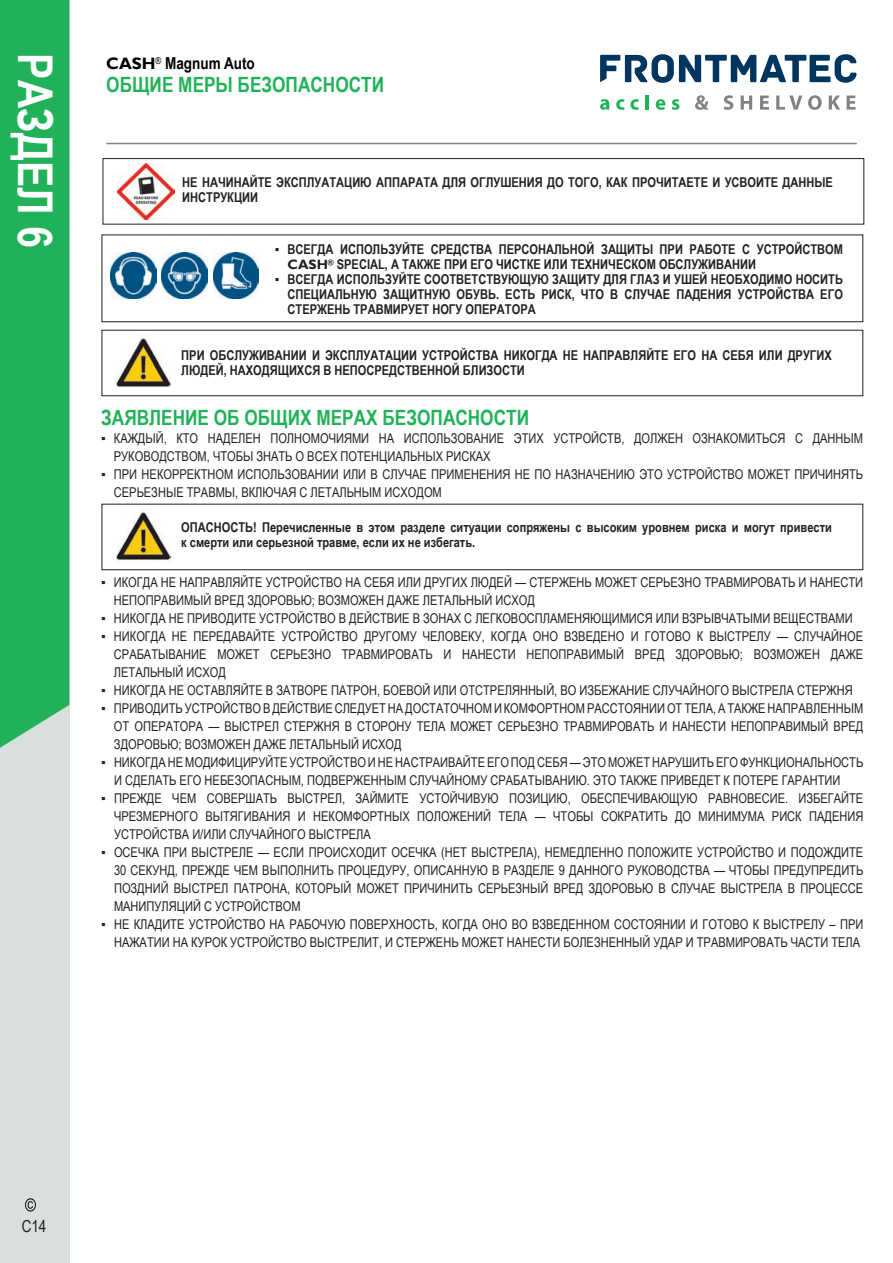
<style>
.page{position:relative;width:893px;height:1263px;background:#fff}
.page>*{position:absolute;margin:0;border:0;box-sizing:border-box;transform-origin:0 0}
.t1{font:700 48px "Arial Narrow";color:#fff}
.t2{font:700 21px "Arial Narrow";color:#21b259}
.t3{font:700 16.5px "Arial Narrow";color:#000}
.t4{font:16.5px "Arial Narrow";color:#231f20}
.t5{font:13.5px/18px "Arial Narrow";color:#231f20}
.t6{font:700 13.5px/15px "Arial Narrow";color:#231f20}
.s1{font-family:"Gill Sans"}
.s2{font-weight:400}
</style>
<div class="page">
<div style="left:0;top:0;width:70px;height:1263px;background:#d9dfdf"></div>
<div style="left:0;top:0;width:69px;height:748px;background:#21b259"></div>
<hr style="left:106px;top:143px;width:751px;height:1px;background:#808285">
<svg style="left:600px;top:54px;width:257px;height:29px"></svg>
<svg style="left:600px;top:99px;width:9px;height:11px"></svg>
<svg style="left:616px;top:99px;width:8px;height:11px"></svg>
<svg style="left:630px;top:99px;width:9px;height:11px"></svg>
<hr style="left:645px;top:95px;width:4px;height:15px;background:#21b259">
<svg style="left:656px;top:99px;width:9px;height:11px"></svg>
<svg style="left:672px;top:99px;width:7px;height:11px"></svg>
<svg style="left:695px;top:95px;width:13px;height:15px"></svg>
<svg style="left:724px;top:95px;width:9px;height:15px"></svg>
<svg style="left:741px;top:96px;width:11px;height:14px"></svg>
<svg style="left:760px;top:96px;width:9px;height:14px"></svg>
<svg style="left:776px;top:96px;width:26px;height:14px"></svg>
<svg style="left:808px;top:95px;width:14px;height:15px"></svg>
<svg style="left:829px;top:96px;width:11px;height:14px"></svg>
<svg style="left:847px;top:96px;width:9px;height:14px"></svg>
<svg style="left:25px;top:1198px;width:11px;height:13px"></svg>
<div style="left:102px;top:235px;width:761px;height:87px;border:1px solid #231f20"></div>
<div style="left:102px;top:504px;width:761px;height:66px;border:1px solid #231f20"></div>
<img style="left:117px;top:337px;width:54px;height:51px">
<img style="left:117px;top:511px;width:54px;height:50px">
<img style="left:111px;top:253px;width:45px;height:46px">
<img style="left:162px;top:253px;width:46px;height:46px">
<img style="left:213px;top:253px;width:46px;height:46px">
<div style="left:103px;top:158px;width:761px;height:66px;border:1px solid #231f20"></div>
<img style="left:118px;top:163px;width:56px;height:56px">
<h1 class="t1" style="left:72px;top:53px;width:196px;rotate:90deg">РАЗДЕЛ 6</h1>
<p class="t3" style="left:106px;top:51px;width:150px"><span class="s1">CASH</span><sup>®</sup> Magnum Auto</p>
<h2 class="t2" style="left:106px;top:69px;width:279px">ОБЩИЕ МЕРЫ БЕЗОПАСНОСТИ</h2>
<p class="t6" style="left:182px;top:174px;width:652px">НЕ НАЧИНАЙТЕ ЭКСПЛУАТАЦИЮ АППАРАТА ДЛЯ ОГЛУШЕНИЯ ДО ТОГО, КАК ПРОЧИТАЕТЕ И УСВОИТЕ ДАННЫЕ<br>ИНСТРУКЦИИ</p>
<p class="t6" style="left:288px;top:241px;width:557px;text-indent:-13px"><span class="s2">▪</span> ВСЕГДА ИСПОЛЬЗУЙТЕ СРЕДСТВА ПЕРСОНАЛЬНОЙ ЗАЩИТЫ ПРИ РАБОТЕ С УСТРОЙСТВОМ<br><span class="s1">CASH</span><sup>®</sup> SPECIAL, А ТАКЖЕ ПРИ ЕГО ЧИСТКЕ ИЛИ ТЕХНИЧЕСКОМ ОБСЛУЖИВАНИИ</p>
<p class="t6" style="left:288px;top:271px;width:557px;text-align:justify;text-indent:-13px"><span class="s2">▪</span> ВСЕГДА ИСПОЛЬЗУЙТЕ СООТВЕТСТВУЮЩУЮ ЗАЩИТУ ДЛЯ ГЛАЗ И УШЕЙ НЕОБХОДИМО НОСИТЬ СПЕЦИАЛЬНУЮ ЗАЩИТНУЮ ОБУВЬ. ЕСТЬ РИСК, ЧТО В СЛУЧАЕ ПАДЕНИЯ УСТРОЙСТВА ЕГО СТЕРЖЕНЬ ТРАВМИРУЕТ НОГУ ОПЕРАТОРА</p>
<p class="t6" style="left:181px;top:347px;width:652px">ПРИ ОБСЛУЖИВАНИИ И ЭКСПЛУАТАЦИИ УСТРОЙСТВА НИКОГДА НЕ НАПРАВЛЯЙТЕ ЕГО НА СЕБЯ ИЛИ ДРУГИХ<br>ЛЮДЕЙ, НАХОДЯЩИХСЯ В НЕПОСРЕДСТВЕННОЙ БЛИЗОСТИ</p>
<h2 class="t2" style="left:101px;top:401px;width:429px">ЗАЯВЛЕНИЕ ОБ ОБЩИХ МЕРАХ БЕЗОПАСНОСТИ</h2>
<p class="t5" style="left:114px;top:428px;width:751px;text-indent:-13px">▪ КАЖДЫЙ, КТО НАДЕЛЕН ПОЛНОМОЧИЯМИ НА ИСПОЛЬЗОВАНИЕ ЭТИХ УСТРОЙСТВ, ДОЛЖЕН ОЗНАКОМИТЬСЯ С ДАННЫМ<br>РУКОВОДСТВОМ, ЧТОБЫ ЗНАТЬ О ВСЕХ ПОТЕНЦИАЛЬНЫХ РИСКАХ</p>
<p class="t5" style="left:114px;top:464px;width:751px;text-indent:-13px">▪ ПРИ НЕКОРРЕКТНОМ ИСПОЛЬЗОВАНИИ ИЛИ В СЛУЧАЕ ПРИМЕНЕНИЯ НЕ ПО НАЗНАЧЕНИЮ ЭТО УСТРОЙСТВО МОЖЕТ ПРИЧИНЯТЬ<br>СЕРЬЕЗНЫЕ ТРАВМЫ, ВКЛЮЧАЯ С ЛЕТАЛЬНЫМ ИСХОДОМ</p>
<p class="t6" style="left:181px;top:519px;width:652px">ОПАСНОСТЬ! Перечисленные в этом разделе ситуации сопряжены с высоким уровнем риска и могут привести к смерти или серьезной травме, если их не избегать.</p>
<p class="t5" style="left:114px;top:572px;width:751px;text-indent:-13px">▪ ИКОГДА НЕ НАПРАВЛЯЙТЕ УСТРОЙСТВО НА СЕБЯ ИЛИ ДРУГИХ ЛЮДЕЙ — СТЕРЖЕНЬ МОЖЕТ СЕРЬЕЗНО ТРАВМИРОВАТЬ И НАНЕСТИ<br>НЕПОПРАВИМЫЙ ВРЕД ЗДОРОВЬЮ; ВОЗМОЖЕН ДАЖЕ ЛЕТАЛЬНЫЙ ИСХОД</p>
<p class="t5" style="left:101px;top:608px;width:753px">▪ НИКОГДА НЕ ПРИВОДИТЕ УСТРОЙСТВО В ДЕЙСТВИЕ В ЗОНАХ С ЛЕГКОВОСПЛАМЕНЯЮЩИМИСЯ ИЛИ ВЗРЫВЧАТЫМИ ВЕЩЕСТВАМИ</p>
<p class="t5" style="left:114px;top:626px;width:751px;text-align:justify;text-indent:-13px">▪ НИКОГДА НЕ ПЕРЕДАВАЙТЕ УСТРОЙСТВО ДРУГОМУ ЧЕЛОВЕКУ, КОГДА ОНО ВЗВЕДЕНО И ГОТОВО К ВЫСТРЕЛУ — СЛУЧАЙНОЕ СРАБАТЫВАНИЕ МОЖЕТ СЕРЬЕЗНО ТРАВМИРОВАТЬ И НАНЕСТИ НЕПОПРАВИМЫЙ ВРЕД ЗДОРОВЬЮ; ВОЗМОЖЕН ДАЖЕ ЛЕТАЛЬНЫЙ ИСХОД</p>
<p class="t5" style="left:101px;top:680px;width:753px">▪ НИКОГДА НЕ ОСТАВЛЯЙТЕ В ЗАТВОРЕ ПАТРОН, БОЕВОЙ ИЛИ ОТСТРЕЛЯННЫЙ, ВО ИЗБЕЖАНИЕ СЛУЧАЙНОГО ВЫСТРЕЛА СТЕРЖНЯ</p>
<p class="t5" style="left:114px;top:698px;width:751px;text-align:justify;text-indent:-13px">▪ ПРИВОДИТЬ УСТРОЙСТВО В ДЕЙСТВИЕ СЛЕДУЕТ НА ДОСТАТОЧНОМ И КОМФОРТНОМ РАССТОЯНИИ ОТ ТЕЛА, А ТАКЖЕ НАПРАВЛЕННЫМ ОТ ОПЕРАТОРА — ВЫСТРЕЛ СТЕРЖНЯ В СТОРОНУ ТЕЛА МОЖЕТ СЕРЬЕЗНО ТРАВМИРОВАТЬ И НАНЕСТИ НЕПОПРАВИМЫЙ ВРЕД ЗДОРОВЬЮ; ВОЗМОЖЕН ДАЖЕ ЛЕТАЛЬНЫЙ ИСХОД</p>
<p class="t5" style="left:114px;top:752px;width:751px;text-indent:-13px">▪ НИКОГДА НЕ МОДИФИЦИРУЙТЕ УСТРОЙСТВО И НЕ НАСТРАИВАЙТЕ ЕГО ПОД СЕБЯ — ЭТО МОЖЕТ НАРУШИТЬ ЕГО ФУНКЦИОНАЛЬНОСТЬ<br>И СДЕЛАТЬ ЕГО НЕБЕЗОПАСНЫМ, ПОДВЕРЖЕННЫМ СЛУЧАЙНОМУ СРАБАТЫВАНИЮ. ЭТО ТАКЖЕ ПРИВЕДЕТ К ПОТЕРЕ ГАРАНТИИ</p>
<p class="t5" style="left:114px;top:788px;width:751px;text-align:justify;text-indent:-13px">▪ ПРЕЖДЕ ЧЕМ СОВЕРШАТЬ ВЫСТРЕЛ, ЗАЙМИТЕ УСТОЙЧИВУЮ ПОЗИЦИЮ, ОБЕСПЕЧИВАЮЩУЮ РАВНОВЕСИЕ. ИЗБЕГАЙТЕ ЧРЕЗМЕРНОГО ВЫТЯГИВАНИЯ И НЕКОМФОРТНЫХ ПОЛОЖЕНИЙ ТЕЛА — ЧТОБЫ СОКРАТИТЬ ДО МИНИМУМА РИСК ПАДЕНИЯ УСТРОЙСТВА И/ИЛИ СЛУЧАЙНОГО ВЫСТРЕЛА</p>
<p class="t5" style="left:114px;top:842px;width:751px;text-align:justify;text-indent:-13px">▪ ОСЕЧКА ПРИ ВЫСТРЕЛЕ — ЕСЛИ ПРОИСХОДИТ ОСЕЧКА (НЕТ ВЫСТРЕЛА), НЕМЕДЛЕННО ПОЛОЖИТЕ УСТРОЙСТВО И ПОДОЖДИТЕ 30 СЕКУНД, ПРЕЖДЕ ЧЕМ ВЫПОЛНИТЬ ПРОЦЕДУРУ, ОПИСАННУЮ В РАЗДЕЛЕ 9 ДАННОГО РУКОВОДСТВА — ЧТОБЫ ПРЕДУПРЕДИТЬ ПОЗДНИЙ ВЫСТРЕЛ ПАТРОНА, КОТОРЫЙ МОЖЕТ ПРИЧИНИТЬ СЕРЬЕЗНЫЙ ВРЕД ЗДОРОВЬЮ В СЛУЧАЕ ВЫСТРЕЛА В ПРОЦЕССЕ МАНИПУЛЯЦИЙ С УСТРОЙСТВОМ</p>
<p class="t5" style="left:101px;top:914px;width:763px;text-align:right">▪ НЕ КЛАДИТЕ УСТРОЙСТВО НА РАБОЧУЮ ПОВЕРХНОСТЬ, КОГДА ОНО ВО ВЗВЕДЕННОМ СОСТОЯНИИ И ГОТОВО К ВЫСТРЕЛУ – ПРИ<br>НАЖАТИИ НА КУРОК УСТРОЙСТВО ВЫСТРЕЛИТ, И СТЕРЖЕНЬ МОЖЕТ НАНЕСТИ БОЛЕЗНЕННЫЙ УДАР И ТРАВМИРОВАТЬ ЧАСТИ ТЕЛА</p>
<p class="t4" style="left:22px;top:1214px;width:26px">С14</p>
</div>
